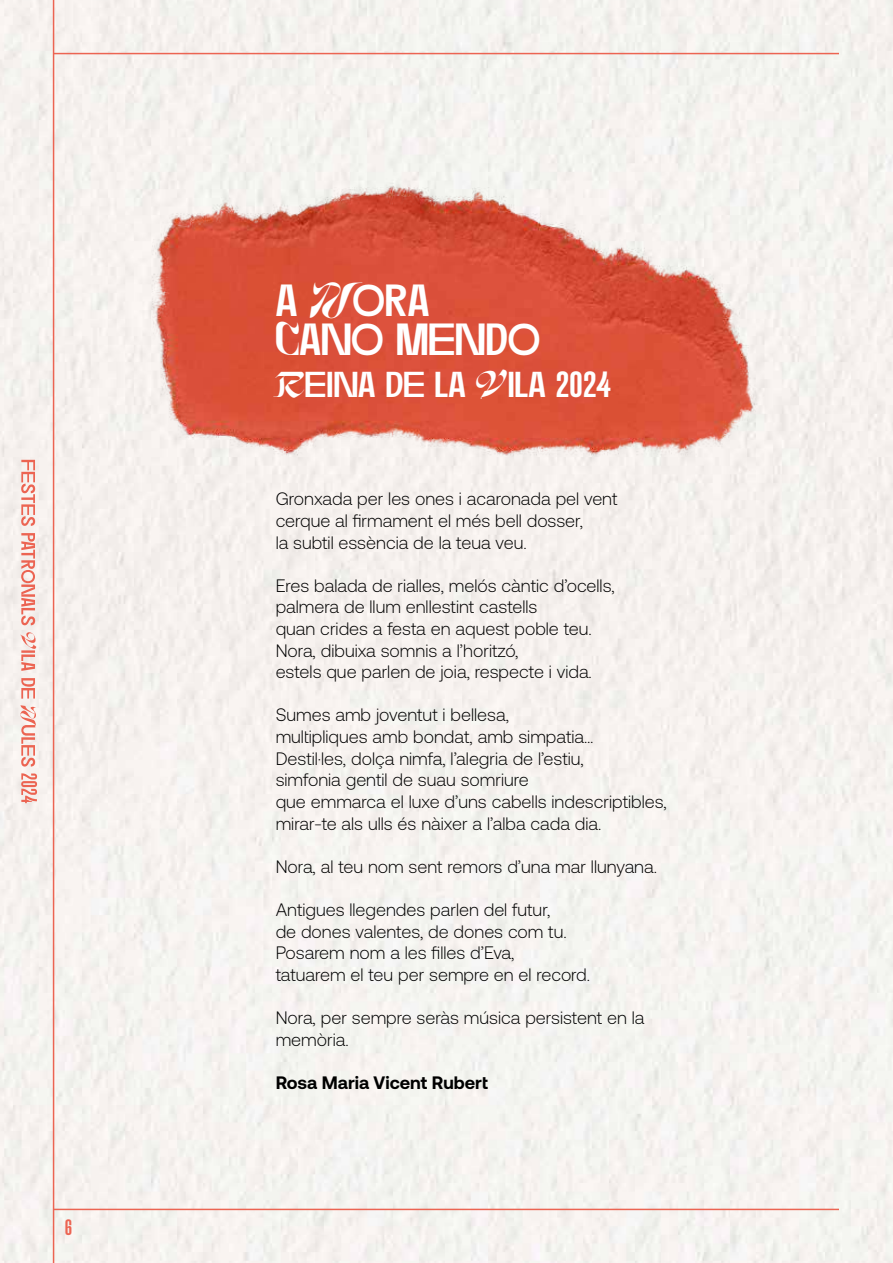
<style>
.page{position:relative;width:893px;height:1263px;background:#f5f2ef}
.page>*{position:absolute;margin:0;border:0;box-sizing:border-box;transform-origin:0 0}
.t1{font:45px/39px "Dirtyline 36 Daysoftype 2022";color:#fff}
.t2{font:36px "Dirtyline 36 Daysoftype 2022";color:#fff}
.t3{font:300 18px/21.6px "Aeonik";color:#000}
.t4{font:700 18px "Aeonik";color:#000}
.t5{font:500 16.5px "Tusker Grotesk 4500";color:#ec6452}
.s1{font-family:"Tusker Grotesk 5500";font-weight:500;font-size:27px}
</style>
<div class="page">
<hr style="left:53px;top:0;width:1px;height:1263px;background:#ec6452">
<hr style="left:54px;top:53px;width:785px;height:1px;background:#ec6452">
<hr style="left:54px;top:1209px;width:785px;height:1px;background:#ec6452">
<svg style="left:20px;top:460px;width:17px;height:343px"></svg>
<img style="left:125px;top:174px;width:640px;height:316px">
<p class="t5" style="left:65px;top:1218px;width:9px">6</p>
<h1 class="t1" style="left:276px;top:281px;width:266px">a Nora<br>Cano mendo</h1>
<h2 class="t2" style="left:276px;top:363px;width:337px">Reina de la Vila <span class="s1">2024</span></h2>
<p class="t3" style="left:276px;top:488px;width:343px">Gronxada per les ones i acaronada pel vent cerque al firmament el més bell dosser,<br>la subtil essència de la teua veu.</p>
<p class="t3" style="left:276px;top:575px;width:341px">Eres balada de rialles, melós càntic d’ocells, palmera de llum enllestint castells<br>quan crides a festa en aquest poble teu.<br>Nora, dibuixa somnis a l’horitzó,<br>estels que parlen de joia, respecte i vida.</p>
<p class="t3" style="left:276px;top:704px;width:393px">Sumes amb joventut i bellesa,<br>multipliques amb bondat, amb simpatia… Destil·les, dolça nimfa, l’alegria de l’estiu,<br>simfonia gentil de suau somriure<br>que emmarca el luxe d’uns cabells indescriptibles, mirar-te als ulls és nàixer a l’alba cada dia.</p>
<p class="t3" style="left:276px;top:856px;width:383px">Nora, al teu nom sent remors d’una mar llunyana.</p>
<p class="t3" style="left:276px;top:899px;width:316px">Antigues llegendes parlen del futur,<br>de dones valentes, de dones com tu.<br>Posarem nom a les filles d’Eva,<br>tatuarem el teu per sempre en el record.</p>
<p class="t3" style="left:276px;top:1007px;width:370px">Nora, per sempre seràs música persistent en la memòria.</p>
<p class="t4" style="left:276px;top:1072px;width:214px">Rosa Maria Vicent Rubert</p>
</div>
